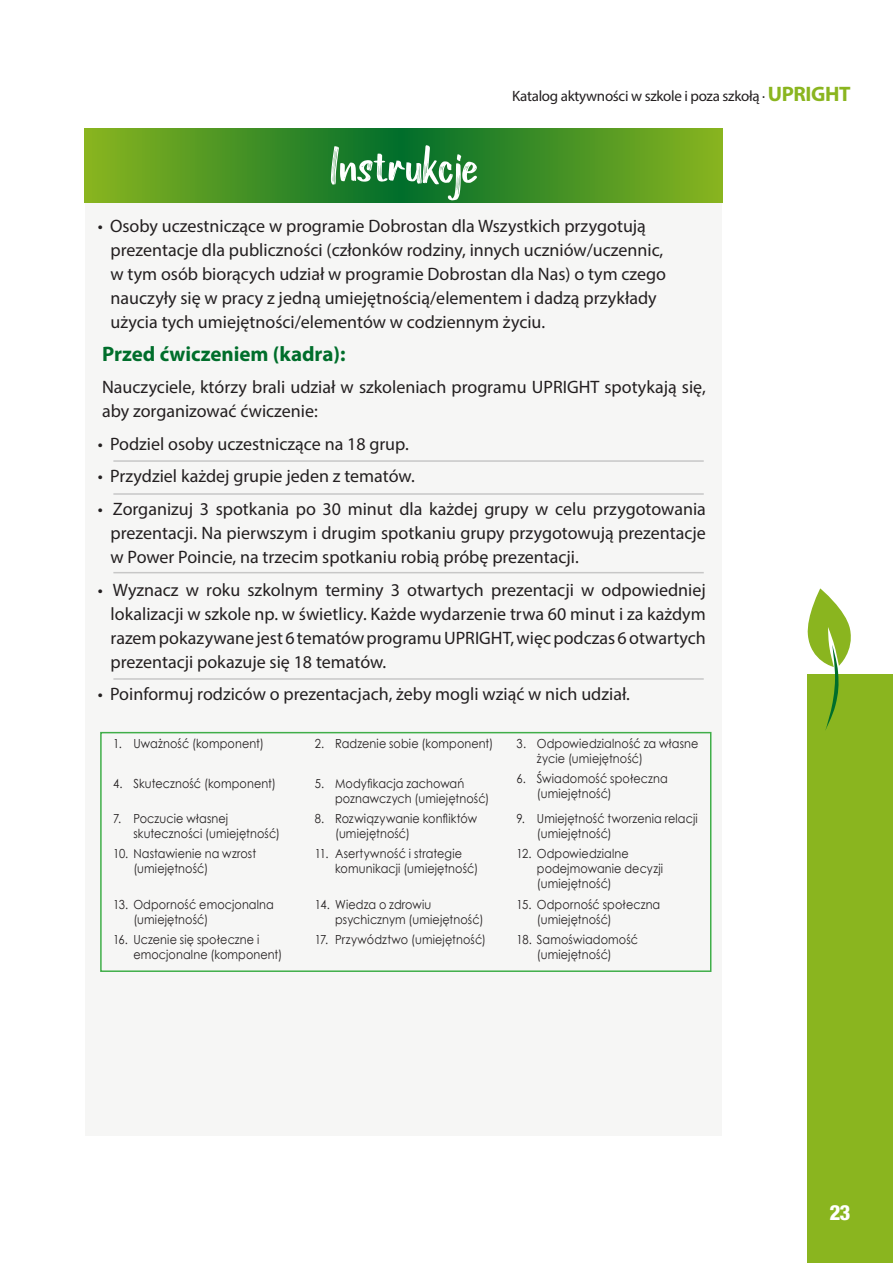
<style>
.page{position:relative;width:893px;height:1263px;background:#fff}
.page>*{position:absolute;margin:0;border:0;box-sizing:border-box;transform-origin:0 0}
.Estilo_de_párrafo_1{font:54px "ZAMRACK";color:#fff}
.Estilo_de_párrafo_1-2{font:700 21px "Myriad Pro";color:#006e2b}
.t1{font:800 condensed 21px "Helvetica Neue LT Std";color:#fff}
.Estilo_de_párrafo_1-3{font:18px/24px "Myriad Pro";color:#231f20}
.t2{font:15px "Myriad Pro";letter-spacing:-.02em;color:#231f20}
.List_Paragraph{font:12.45px/15px "Century Gothic";letter-spacing:.01em;color:#231f20;scale:.9 1}
.s1{font-weight:700;font-size:21px;color:#8ab51f}
</style>
<div class="page">
<div style="left:808px;top:674px;width:85px;height:589px;background:#8ab51f"></div>
<svg style="left:807px;top:588px;width:44px;height:143px"></svg>
<div style="left:86px;top:128px;width:636px;height:1007px;background:#f6f6f5"></div>
<hr style="left:113px;top:493px;width:591px;height:2px;background:#c7c7c7">
<svg style="left:84px;top:128px;width:638px;height:75px;background:#449124"></svg>
<hr style="left:113px;top:572px;width:591px;height:1px;background:#c7c7c7">
<hr style="left:113px;top:678px;width:591px;height:2px;background:#c7c7c7">
<hr style="left:113px;top:460px;width:591px;height:2px;background:#c7c7c7">
<div style="left:100px;top:732px;width:611px;height:240px;border:2px solid #40ae49"></div>
<p class="t2" style="left:512px;top:87px;width:340px">Katalog aktywności w szkole i poza szkołą · <span class="s1">UPRIGHT</span></p>
<p class="Estilo_de_párrafo_1" style="left:330px;top:122px;width:149px">Instrukcje</p>
<p class="Estilo_de_párrafo_1-3" style="left:111px;top:214px;width:557px;text-indent:-13px">• Osoby uczestniczące w programie Dobrostan dla Wszystkich przygotują prezentacje dla publiczności (członków rodziny, innych uczniów/uczennic, w tym osób biorących udział w programie Dobrostan dla Nas) o tym czego nauczyły się w pracy z jedną umiejętnością/elementem i dadzą przykłady użycia tych umiejętności/elementów w codziennym życiu.</p>
<p class="Estilo_de_párrafo_1-2" style="left:102px;top:340px;width:245px">Przed ćwiczeniem (kadra):</p>
<p class="Estilo_de_párrafo_1-3" style="left:102px;top:375px;width:605px">Nauczyciele, którzy brali udział w szkoleniach programu UPRIGHT spotykają się, aby zorganizować ćwiczenie:</p>
<p class="Estilo_de_párrafo_1-3" style="left:98px;top:432px;width:312px">• Podziel osoby uczestniczące na 18 grup.</p>
<p class="Estilo_de_párrafo_1-3" style="left:98px;top:464px;width:318px">• Przydziel każdej grupie jeden z tematów.</p>
<p class="Estilo_de_párrafo_1-3" style="left:111px;top:497px;width:597px;text-align:justify;text-indent:-13px">• Zorganizuj 3 spotkania po 30 minut dla każdej grupy w celu przygotowania prezentacji. Na pierwszym i drugim spotkaniu grupy przygotowują prezentacje w Power Poincie, na trzecim spotkaniu robią próbę prezentacji.</p>
<p class="Estilo_de_párrafo_1-3" style="left:111px;top:577px;width:597px;text-align:justify;text-indent:-13px">• Wyznacz w roku szkolnym terminy 3 otwartych prezentacji w odpowiedniej lokalizacji w szkole np. w świetlicy. Każde wydarzenie trwa 60 minut i za każdym razem pokazywane jest 6 tematów programu UPRIGHT, więc podczas 6 otwartych prezentacji pokazuje się 18 tematów.</p>
<p class="Estilo_de_párrafo_1-3" style="left:98px;top:682px;width:534px">• Poinformuj rodziców o prezentacjach, żeby mogli wziąć w nich udział.</p>
<p class="List_Paragraph" style="left:113px;top:736px;width:169px">1. Uważność (komponent)</p>
<p class="List_Paragraph" style="left:113px;top:776px;width:182px">4. Skuteczność (komponent)</p>
<p class="List_Paragraph" style="left:133px;top:811px;width:164px;text-indent:-20px">7. Poczucie własnej skuteczności (umiejętność)</p>
<p class="List_Paragraph" style="left:133px;top:846px;width:138px;text-indent:-20px">10. Nastawienie na wzrost (umiejętność)</p>
<p class="List_Paragraph" style="left:133px;top:896px;width:158px;text-indent:-20px">13. Odporność emocjonalna (umiejętność)</p>
<p class="List_Paragraph" style="left:133px;top:931px;width:167px;text-indent:-20px">16. Uczenie się społeczne i emocjonalne (komponent)</p>
<p class="List_Paragraph" style="left:537px;top:736px;width:181px;text-indent:-20px">3. Odpowiedzialność za własne życie (umiejętność)</p>
<p class="List_Paragraph" style="left:537px;top:771px;width:147px;text-indent:-20px">6. Świadomość społeczna (umiejętność)</p>
<p class="List_Paragraph" style="left:537px;top:811px;width:180px;text-indent:-20px">9. Umiejętność tworzenia relacji (umiejętność)</p>
<p class="List_Paragraph" style="left:537px;top:846px;width:142px;text-indent:-20px">12. Odpowiedzialne podejmowanie decyzji (umiejętność)</p>
<p class="List_Paragraph" style="left:537px;top:896px;width:139px;text-indent:-20px">15. Odporność społeczna (umiejętność)</p>
<p class="List_Paragraph" style="left:517px;top:931px;width:137px;text-align:center">18. Samoświadomość (umiejętność)</p>
<p class="List_Paragraph" style="left:315px;top:736px;width:200px">2. Radzenie sobie (komponent)</p>
<p class="List_Paragraph" style="left:335px;top:776px;width:173px;text-indent:-20px">5. Modyfikacja zachowań poznawczych (umiejętność)</p>
<p class="List_Paragraph" style="left:335px;top:811px;width:159px;text-indent:-20px">8. Rozwiązywanie konfliktów (umiejętność)</p>
<p class="List_Paragraph" style="left:335px;top:846px;width:161px;text-indent:-20px">11. Asertywność i strategie komunikacji (umiejętność)</p>
<p class="List_Paragraph" style="left:335px;top:896px;width:166px;text-indent:-20px">14. Wiedza o zdrowiu psychicznym (umiejętność)</p>
<p class="List_Paragraph" style="left:315px;top:931px;width:192px">17. Przywództwo (umiejętność)</p>
<p class="t1" style="left:829px;top:1200px;width:23px">23</p>
</div>
